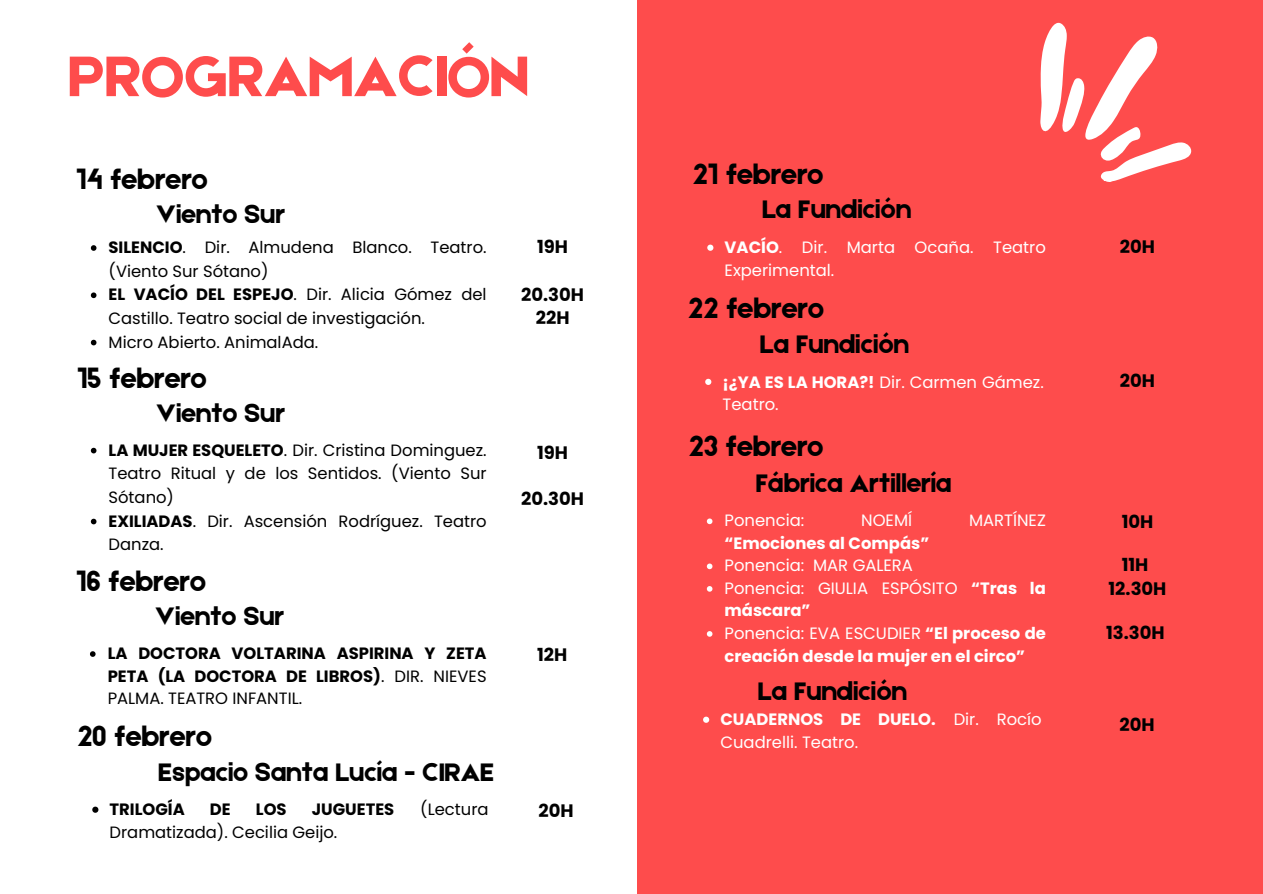
<style>
.page{position:relative;width:1263px;height:894px;background:#fff}
.page>*{position:absolute;margin:0;border:0;box-sizing:border-box;transform-origin:0 0}
.t1{font:60.75px "Etna";color:#fe4c4c}
.t2{font:29.25px "Etna";color:#000}
.t3{font:27px "Etna";color:#000}
.t4{font:26.85px "Etna";color:#000}
.t5{font:700 18px "Poppins";color:#000}
.t6{font:16.35px/23.7px "Poppins";color:#000}
.t7{font:16.35px/22.8px "Poppins";color:#fff}
.t8{font:700 16.35px/22.5px "Poppins";color:#000;text-align:justify}
.t9{font:700 16.35px/22.5px "Poppins";color:#fff}
.s1{font-weight:700}
.s2{font-weight:400}
</style>
<div class="page">
<div style="left:0;top:0;width:1263px;height:893px;background:#fe4c4c"></div>
<div style="left:0;top:0;width:636px;height:892px;background:#fff"></div>
<svg style="left:91px;top:245px;width:5px;height:6px"></svg>
<svg style="left:91px;top:292px;width:5px;height:6px"></svg>
<svg style="left:91px;top:339px;width:5px;height:6px"></svg>
<svg style="left:91px;top:447px;width:5px;height:6px"></svg>
<svg style="left:91px;top:518px;width:5px;height:6px"></svg>
<svg style="left:90px;top:651px;width:6px;height:5px"></svg>
<svg style="left:92px;top:806px;width:6px;height:6px"></svg>
<svg style="left:707px;top:244px;width:6px;height:7px"></svg>
<svg style="left:705px;top:378px;width:6px;height:7px"></svg>
<svg style="left:707px;top:518px;width:5px;height:6px"></svg>
<svg style="left:707px;top:563px;width:5px;height:6px"></svg>
<svg style="left:707px;top:586px;width:5px;height:5px"></svg>
<svg style="left:707px;top:631px;width:5px;height:5px"></svg>
<svg style="left:703px;top:716px;width:6px;height:6px"></svg>
<svg style="left:1040px;top:22px;width:152px;height:160px"></svg>
<p class="t1" style="left:68px;top:33px;width:462px">PROGRAMACIÓN</p>
<h1 class="t2" style="left:76px;top:158px;width:133px">14 febrero</h1>
<h2 class="t4" style="left:156px;top:195px;width:131px">Viento Sur</h2>
<h2 class="t6" style="left:109px;top:235px;width:380px"><span class="s1">SILENCIO</span>. Dir. Almudena Blanco. Teatro. (Viento Sur Sótano)</h2>
<p class="t6" style="left:109px;top:283px;width:380px"><span class="s1">EL VACÍO DEL ESPEJO</span>. Dir. Alicia Gómez del<br>Castillo. Teatro social de investigación.</p>
<p class="t6" style="left:109px;top:330px;width:211px">Micro Abierto. AnimalAda.</p>
<p class="t2" style="left:77px;top:357px;width:131px">15 febrero</p>
<h2 class="t4" style="left:156px;top:394px;width:131px">Viento Sur</h2>
<h2 class="t6" style="left:109px;top:438px;width:380px;text-align:justify"><span class="s1">LA MUJER ESQUELETO</span>. Dir. Cristina Dominguez.<br>Teatro Ritual y de los Sentidos. (Viento Sur Sótano)</h2>
<p class="t6" style="left:109px;top:509px;width:380px"><span class="s1">EXILIADAS</span>. Dir. Ascensión Rodríguez. Teatro<br>Danza.</p>
<p class="t2" style="left:76px;top:560px;width:131px">16 febrero</p>
<h2 class="t4" style="left:155px;top:597px;width:131px">Viento Sur</h2>
<h2 class="t8" style="left:108px;top:642px;width:380px">LA DOCTORA VOLTARINA ASPIRINA Y ZETA PETA (LA DOCTORA DE LIBROS)<span class="s2">. DIR. NIEVES PALMA. TEATRO INFANTIL.</span></h2>
<p class="t2" style="left:77px;top:715px;width:136px">20 febrero</p>
<h2 class="t4" style="left:158px;top:752px;width:337px">Espacio Santa Lucía - CIRAE</h2>
<h2 class="t8" style="left:110px;top:798px;width:77px">TRILOGÍA</h2>
<h2 class="t8" style="left:210px;top:798px;width:22px">DE</h2>
<h2 class="t8" style="left:256px;top:798px;width:32px">LOS</h2>
<h2 class="t8" style="left:312px;top:798px;width:84px">JUGUETES</h2>
<h2 class="t6" style="left:420px;top:797px;width:70px">(Lectura</h2>
<h2 class="t6" style="left:110px;top:820px;width:229px">Dramatizada). Cecilia Geijo.</h2>
<h2 class="t5" style="left:537px;top:234px;width:32px">19H</h2>
<p class="t5" style="left:521px;top:282px;width:64px">20.30H</p>
<h3 class="t5" style="left:536px;top:305px;width:35px">22H</h3>
<h2 class="t5" style="left:537px;top:439px;width:32px">19H</h2>
<h2 class="t5" style="left:521px;top:486px;width:64px">20.30H</h2>
<p class="t5" style="left:537px;top:642px;width:32px">12H</p>
<p class="t5" style="left:538px;top:797px;width:37px">20H</p>
<p class="t2" style="left:692px;top:153px;width:132px">21 febrero</p>
<h3 class="t3" style="left:762px;top:190px;width:151px">La Fundición</h3>
<h3 class="t7" style="left:725px;top:236px;width:323px"><span class="s1">VACÍO</span>. Dir. Marta Ocaña. Teatro<br>Experimental.</h3>
<h3 class="t2" style="left:688px;top:287px;width:137px">22 febrero</h3>
<h3 class="t3" style="left:760px;top:324px;width:151px">La Fundición</h3>
<h3 class="t7" style="left:722px;top:370px;width:323px"><span class="s1">¡¿YA ES LA HORA?!</span> Dir. Carmen Gámez.<br>Teatro.</h3>
<h3 class="t2" style="left:688px;top:425px;width:136px">23 febrero</h3>
<h3 class="t3" style="left:756px;top:464px;width:197px">Fábrica Artillería</h3>
<h2 class="t7" style="left:725px;top:509px;width:81px">Ponencia:</h2>
<h2 class="t7" style="left:861px;top:509px;width:52px">NOEMÍ</h2>
<h2 class="t7" style="left:969px;top:509px;width:78px">MARTÍNEZ</h2>
<h2 class="t9" style="left:725px;top:531px;width:206px">“Emociones al Compás”</h2>
<h2 class="t7" style="left:725px;top:554px;width:190px">Ponencia: MAR GALERA</h2>
<p class="t7" style="left:725px;top:576px;width:323px">Ponencia: GIULIA ESPÓSITO <span class="s1">“Tras la máscara”</span></p>
<p class="t9" style="left:725px;top:621px;width:323px"><span class="s2">Ponencia: EVA ESCUDIER</span> “El proceso de creación desde la mujer en el circo”</p>
<h3 class="t3" style="left:758px;top:671px;width:151px">La Fundición</h3>
<h2 class="t7" style="left:720px;top:708px;width:323px"><span class="s1">CUADERNOS DE DUELO.</span> Dir. Rocío<br>Cuadrelli. Teatro.</h2>
<p class="t5" style="left:1120px;top:234px;width:37px">20H</p>
<p class="t5" style="left:1120px;top:368px;width:37px">20H</p>
<h3 class="t5" style="left:1122px;top:509px;width:33px">10H</h3>
<h3 class="t5" style="left:1122px;top:551px;width:28px">11H</h3>
<h3 class="t5" style="left:1108px;top:576px;width:59px">12.30H</h3>
<h3 class="t5" style="left:1106px;top:620px;width:60px">13.30H</h3>
<h2 class="t5" style="left:1119px;top:711px;width:37px">20H</h2>
</div>
